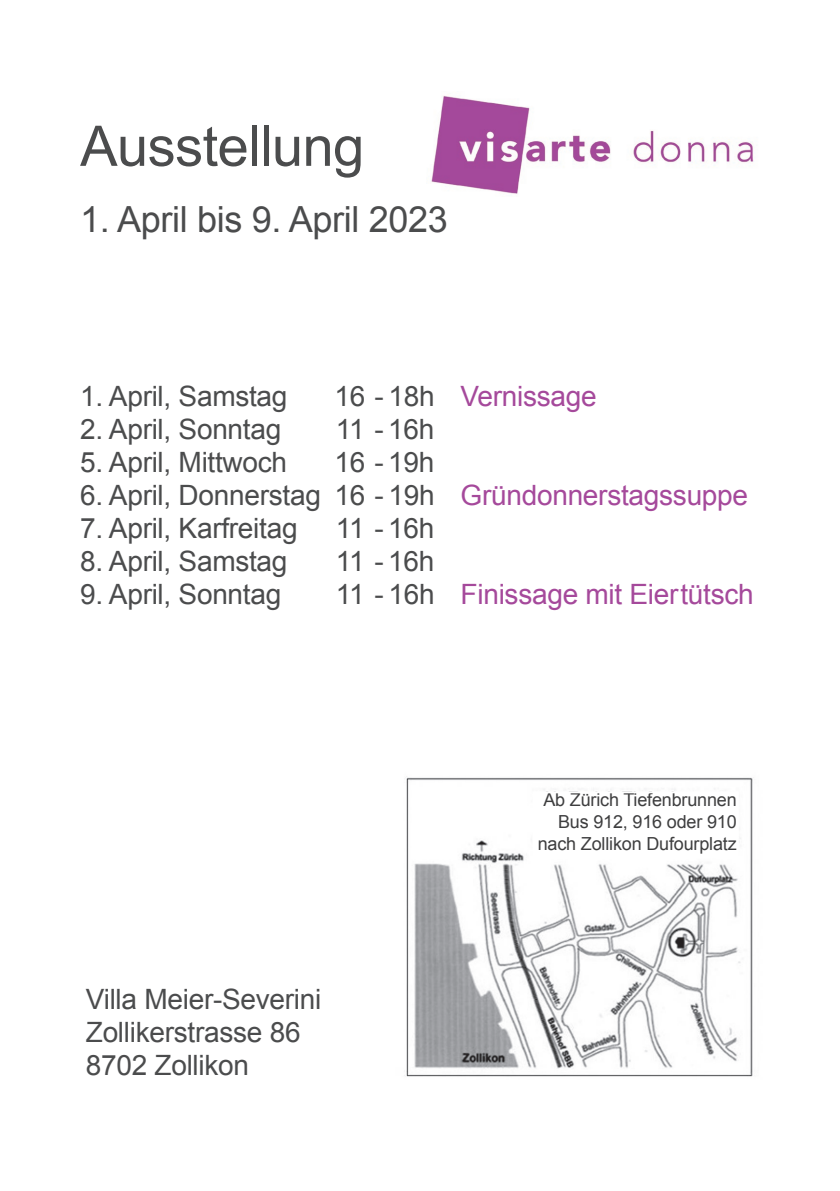
<style>
.page{position:relative;width:840px;height:1191px;background:#fff}
.page>*{position:absolute;margin:0;border:0;box-sizing:border-box;transform-origin:0 0}
.t1{font:56px "Arial";letter-spacing:-.01em;color:#4b4c4d}
.t2{font:36px "Arial";letter-spacing:-.01em;color:#4b4c4d}
.t3{font:28px/33px "Arial";letter-spacing:-.01em;color:#4b4c4d}
.t4{font:28px "Arial";letter-spacing:-.01em;color:#a5499b}
.t5{font:18px/22px "Arial";letter-spacing:-.01em;color:#3e3e3f;text-align:right}
.s1{color:#4b4c4d}
.s2{color:#a5499b}
</style>
<div class="page">
<img style="left:404px;top:776px;width:349px;height:301px">
<img style="left:431px;top:94px;width:323px;height:100px">
<div style="left:533px;top:792px;width:204px;height:65px;background:#fff"></div>
<h1 class="t1" style="left:80px;top:109px;width:285px">Ausstellung</h1>
<p class="t2" style="left:80px;top:196px;width:369px">1. April bis 9. April 2023</p>
<p class="t3" style="left:80px;top:380px;width:209px">1. April, Samstag</p>
<p class="t4" style="left:334px;top:378px;width:263px"><span class="s1">16 - 18h</span> Vernissage</p>
<p class="t3" style="left:80px;top:413px;width:202px">2. April, Sonntag</p>
<p class="t3" style="left:336px;top:413px;width:100px">11 - 16h</p>
<p class="t3" style="left:80px;top:446px;width:208px">5. April, Mittwoch</p>
<p class="t3" style="left:334px;top:446px;width:101px">16 - 19h</p>
<p class="t3" style="left:80px;top:479px;width:669px">6. April, Donnerstag 16 - 19h <span class="s2">Gründonnerstagssuppe</span></p>
<p class="t3" style="left:80px;top:512px;width:219px">7. April, Karfreitag</p>
<p class="t3" style="left:336px;top:512px;width:100px">11 - 16h</p>
<p class="t3" style="left:80px;top:545px;width:209px">8. April, Samstag</p>
<p class="t3" style="left:336px;top:545px;width:100px">11 - 16h</p>
<p class="t3" style="left:80px;top:578px;width:202px">9. April, Sonntag</p>
<p class="t4" style="left:336px;top:576px;width:419px"><span class="s1">11 - 16h</span> Finissage mit Eiertütsch</p>
<p class="t3" style="left:86px;top:983px;width:237px">Villa Meier-Severini<br>Zollikerstrasse 86<br>8702 Zollikon</p>
<p class="t5" style="left:537px;top:789px;width:200px">Ab Zürich Tiefenbrunnen<br>Bus 912, 916 oder 910 nach Zollikon Dufourplatz</p>
</div>
